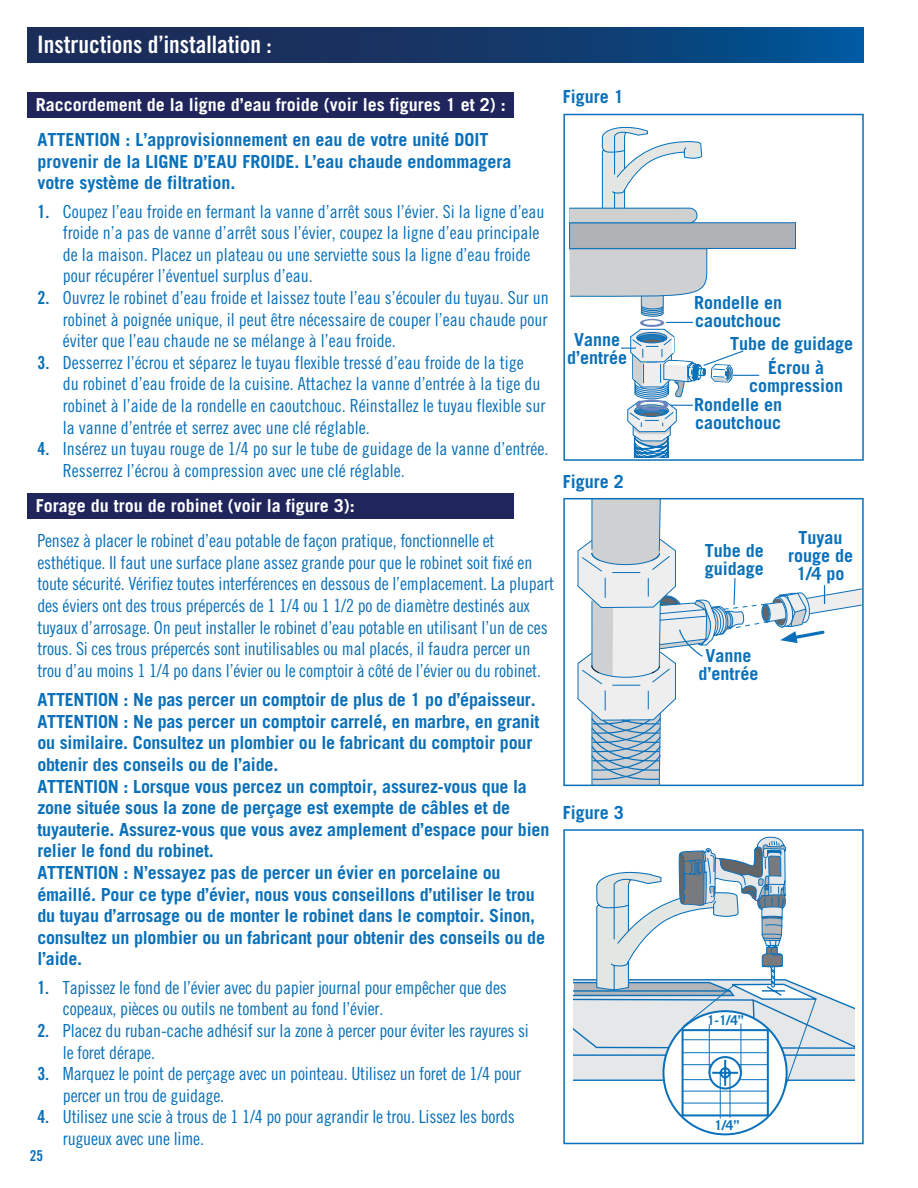
<style>
.page{position:relative;width:918px;height:1188px;background:#fff}
.page>*{position:absolute;margin:0;border:0;box-sizing:border-box;transform-origin:0 0}
.t1{font:24px "Trade Gothic LT Std Bd Cn 20";color:#fff}
.t2{font:18px/21.6px "Trade Gothic LT Std Cn 18";letter-spacing:-.01em;color:#0970b9}
.t3{font:700 18px/21.6px "Trade Gothic LT Std";letter-spacing:-.01em;color:#0970b9}
.t4{font:700 17.85px "Trade Gothic LT Std";color:#fff}
.t5{font:15px "Trade Gothic LT Std Bd Cn 20";color:#0970b9}
.t6{font:700 13.5px "Trade Gothic LT Std";color:#0970b9}
.s1{font-family:"Trade Gothic LT Std Bd Cn 20"}
</style>
<div class="page">
<svg style="left:27px;top:27px;width:837px;height:36px;background:#12396d"></svg>
<svg style="left:664px;top:1089px;width:122px;height:47px"></svg>
<svg style="left:574px;top:836px;width:281px;height:253px"></svg>
<div style="left:563px;top:829px;width:301px;height:315px;border:2px solid #0970b9"></div>
<div style="left:27px;top:92px;width:487px;height:26px;background:#20265c"></div>
<div style="left:27px;top:493px;width:487px;height:26px;background:#20265c"></div>
<svg style="left:577px;top:498px;width:286px;height:288px"></svg>
<div style="left:563px;top:114px;width:301px;height:347px;border:2px solid #0970b9"></div>
<div style="left:569px;top:222px;width:227px;height:27px;background:#b1b2b5;border:1px solid #0970b9"></div>
<svg style="left:569px;top:248px;width:190px;height:210px"></svg>
<svg style="left:569px;top:127px;width:134px;height:97px"></svg>
<p class="t1" style="left:37px;top:30px;width:236px">Instructions d’installation :</p>
<p class="t4" style="left:36px;top:94px;width:472px">Raccordement de la ligne d’eau froide (voir les figures 1 et 2) :</p>
<p class="t3" style="left:37px;top:128px;width:476px">ATTENTION : L’approvisionnement en eau de votre unité DOIT provenir de la LIGNE D’EAU FROIDE. L’eau chaude endommagera votre système de filtration.</p>
<p class="t2" style="left:63px;top:200px;width:483px;text-indent:-25px"><span class="s1">1.</span> Coupez l’eau froide en fermant la vanne d’arrêt sous l’évier. Si la ligne d’eau froide n’a pas de vanne d’arrêt sous l’évier, coupez la ligne d’eau principale de la maison. Placez un plateau ou une serviette sous la ligne d’eau froide pour récupérer l’éventuel surplus d’eau.</p>
<p class="t2" style="left:63px;top:287px;width:487px;text-align:justify;text-indent:-25px"><span class="s1">2.</span> Ouvrez le robinet d’eau froide et laissez toute l’eau s’écouler du tuyau. Sur un robinet à poignée unique, il peut être nécessaire de couper l’eau chaude pour éviter que l’eau chaude ne se mélange à l’eau froide.</p>
<p class="t2" style="left:63px;top:351px;width:484px;text-indent:-25px"><span class="s1">3.</span> Desserrez l’écrou et séparez le tuyau flexible tressé d’eau froide de la tige<br>du robinet d’eau froide de la cuisine. Attachez la vanne d’entrée à la tige du robinet à l’aide de la rondelle en caoutchouc. Réinstallez le tuyau flexible sur la vanne d’entrée et serrez avec une clé réglable.</p>
<p class="t2" style="left:63px;top:438px;width:487px;text-indent:-25px"><span class="s1">4.</span> Insérez un tuyau rouge de 1/4 po sur le tube de guidage de la vanne d’entrée.<br>Resserrez l’écrou à compression avec une clé réglable.</p>
<p class="t4" style="left:36px;top:495px;width:321px">Forage du trou de robinet (voir la figure 3):</p>
<p class="t2" style="left:37px;top:530px;width:518px">Pensez à placer le robinet d’eau potable de façon pratique, fonctionnelle et esthétique. Il faut une surface plane assez grande pour que le robinet soit fixé en toute sécurité. Vérifiez toutes interférences en dessous de l’emplacement. La plupart des éviers ont des trous prépercés de 1 1/4 ou 1 1/2 po de diamètre destinés aux tuyaux d’arrosage. On peut installer le robinet d’eau potable en utilisant l’un de ces trous. Si ces trous prépercés sont inutilisables ou mal placés, il faudra percer un trou d’au moins 1 1/4 po dans l’évier ou le comptoir à côté de l’évier ou du robinet.</p>
<p class="t3" style="left:37px;top:689px;width:504px">ATTENTION : Ne pas percer un comptoir de plus de 1 po d’épaisseur.<br>ATTENTION : Ne pas percer un comptoir carrelé, en marbre, en granit ou similaire. Consultez un plombier ou le fabricant du comptoir pour obtenir des conseils ou de l’aide.</p>
<p class="t3" style="left:37px;top:775px;width:514px">ATTENTION : Lorsque vous percez un comptoir, assurez-vous que la zone située sous la zone de perçage est exempte de câbles et de tuyauterie. Assurez-vous que vous avez amplement d’espace pour bien relier le fond du robinet.</p>
<p class="t3" style="left:37px;top:862px;width:509px">ATTENTION : N’essayez pas de percer un évier en porcelaine ou émaillé. Pour ce type d’évier, nous vous conseillons d’utiliser le trou du tuyau d’arrosage ou de monter le robinet dans le comptoir. Sinon, consultez un plombier ou un fabricant pour obtenir des conseils ou de l’aide.</p>
<p class="t2" style="left:63px;top:976px;width:446px;text-indent:-25px"><span class="s1">1.</span> Tapissez le fond de l’évier avec du papier journal pour empêcher que des copeaux, pièces ou outils ne tombent au fond l’évier.</p>
<p class="t2" style="left:63px;top:1020px;width:468px;text-indent:-25px"><span class="s1">2.</span> Placez du ruban-cache adhésif sur la zone à percer pour éviter les rayures si le foret dérape.</p>
<p class="t2" style="left:63px;top:1063px;width:460px;text-indent:-25px"><span class="s1">3.</span> Marquez le point de perçage avec un pointeau. Utilisez un foret de 1/4 pour percer un trou de guidage.</p>
<p class="t2" style="left:63px;top:1106px;width:454px;text-indent:-25px"><span class="s1">4.</span> Utilisez une scie à trous de 1 1/4 po pour agrandir le trou. Lissez les bords rugueux avec une lime.</p>
<p class="t5" style="left:30px;top:1146px;width:15px">25</p>
<p class="t3" style="left:563px;top:86px;width:63px">Figure 1</p>
<p class="t3" style="left:567px;top:330px;width:61px;line-height:18px;text-align:center">Vanne d’entrée</p>
<p class="t3" style="left:563px;top:470px;width:63px">Figure 2</p>
<p class="t3" style="left:563px;top:801px;width:63px">Figure 3</p>
<p class="t3" style="left:694px;top:293px;width:90px;line-height:18px">Rondelle en caoutchouc</p>
<p class="t3" style="left:730px;top:332px;width:125px">Tube de guidage</p>
<p class="t3" style="left:749px;top:358px;width:95px;line-height:18px;text-align:center">Écrou à compression</p>
<p class="t3" style="left:694px;top:396px;width:90px;line-height:18px">Rondelle en caoutchouc</p>
<p class="t3" style="left:705px;top:541px;width:61px;line-height:18px">Tube de guidage</p>
<p class="t3" style="left:788px;top:528px;width:66px;line-height:18px;text-align:center">Tuyau rouge de<br>1/4 po</p>
<p class="t3" style="left:698px;top:647px;width:61px;line-height:18px;text-align:center">Vanne d’entrée</p>
<p class="t6" style="left:707px;top:1012px;width:38px">1-1/4”</p>
<p class="t6" style="left:715px;top:1117px;width:26px">1/4”</p>
</div>
